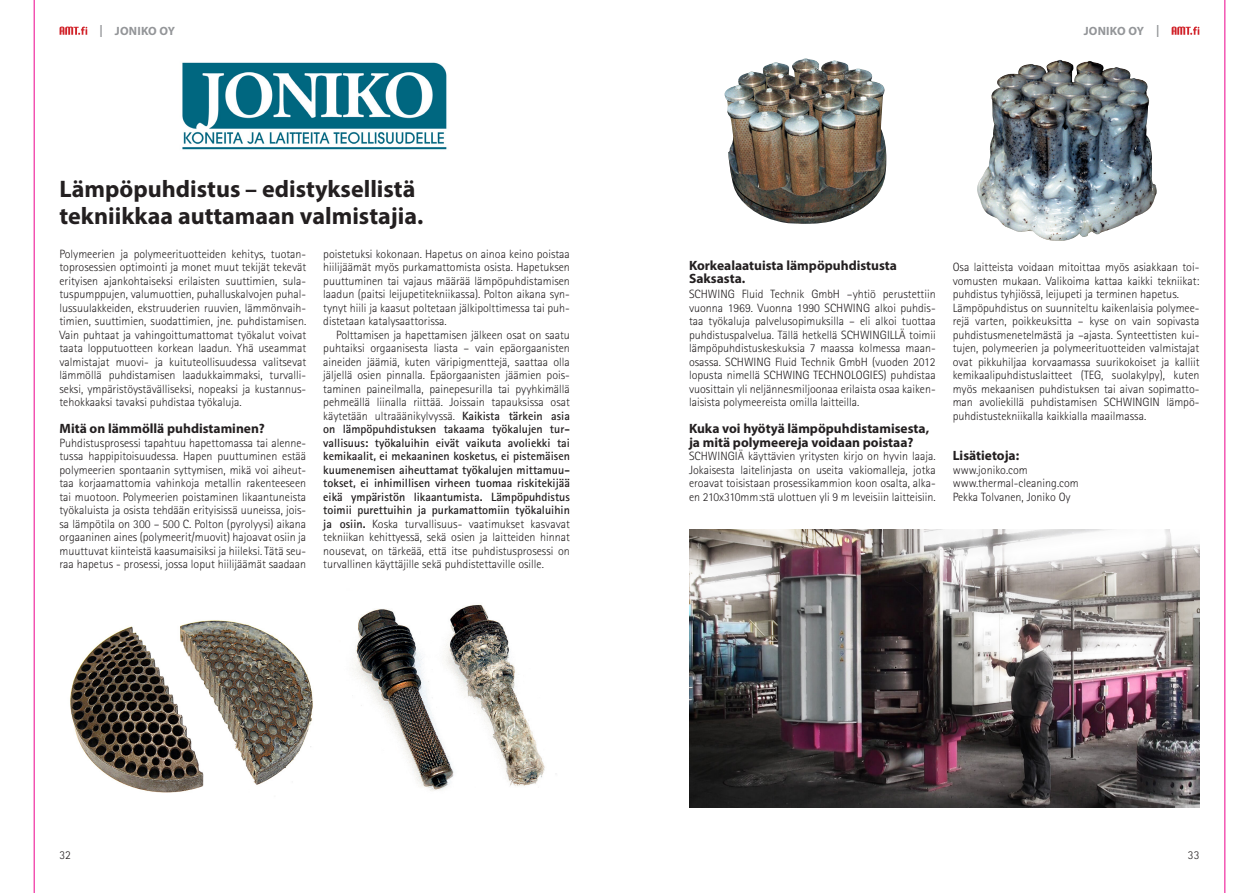
<style>
.page{position:relative;width:1259px;height:893px;background:#fff}
.page>*{position:absolute;margin:0;border:0;box-sizing:border-box;transform-origin:0 0}
.ALKUSIVUT_Pääotsikko{font:700 24px/27px "Myriad Pro";color:#231f20}
.ALKUSIVUT_Väliotsikk{font:700 13.5px/13.5px "Myriad Pro";color:#231f20}
.ALKUSIVUT_Leipis{font:300 12px/13.5px "Rotis Sans Serif";color:#231f20;text-align:justify}
.ALKUSIVUT_Leipis_1{font:300 12px/13.5px "Rotis Sans Serif";color:#231f20;text-align:justify}
._000_MASTER_Elävä_pä{font:700 12px "Myriad Pro";letter-spacing:.02em;color:#939598}
.s1{font-weight:700}
</style>
<div class="page">
<img style="left:182px;top:62px;width:265px;height:88px">
<img style="left:689px;top:529px;width:510px;height:279px">
<img style="left:70px;top:620px;width:243px;height:173px">
<img style="left:352px;top:604px;width:193px;height:187px">
<img style="left:724px;top:58px;width:163px;height:166px">
<img style="left:977px;top:60px;width:179px;height:181px">
<svg style="left:1171px;top:27px;width:28px;height:8px"></svg>
<svg style="left:60px;top:27px;width:27px;height:8px"></svg>
<hr style="left:1224px;top:0;width:1px;height:893px;background:#ed028c">
<hr style="left:34px;top:0;width:1px;height:893px;background:#ed028c">
<p class="_000_MASTER_Elävä_pä" style="left:99px;top:23px;width:77px">| JONIKO OY</p>
<p class="_000_MASTER_Elävä_pä" style="left:1083px;top:23px;width:77px">JONIKO OY |</p>
<p class="ALKUSIVUT_Pääotsikko" style="left:60px;top:174px;width:365px">Lämpöpuhdistus – edistyksellistä tekniikkaa auttamaan valmistajia.</p>
<p class="ALKUSIVUT_Leipis" style="left:60px;top:247px;width:248px">Polymeerien ja polymeerituotteiden kehitys, tuotan&shy;toprosessien optimointi ja monet muut tekijät tekevät erityisen ajankohtaiseksi erilaisten suuttimien, sula&shy;tuspumppujen, valumuottien, puhalluskalvojen puhal&shy;lussuulakkeiden, ekstruuderien ruuvien, lämmönvaih&shy;timien, suuttimien, suodattimien, jne. puhdistamisen.<br>Vain puhtaat ja vahingoittumattomat työkalut voivat taata lopputuotteen korkean laadun. Yhä useammat valmistajat muovi- ja kuituteollisuudessa valitsevat lämmöllä puhdistamisen laadukkaimmaksi, turvalli&shy;seksi, ympäristöystävälliseksi, nopeaksi ja kustannus&shy;tehokkaaksi tavaksi puhdistaa työkaluja.</p>
<p class="ALKUSIVUT_Väliotsikk" style="left:60px;top:422px;width:207px">Mitä on lämmöllä puhdistaminen?</p>
<p class="ALKUSIVUT_Leipis" style="left:60px;top:436px;width:248px">Puhdistusprosessi tapahtuu hapettomassa tai alenne&shy;tussa happipitoisuudessa. Hapen puuttuminen estää polymeerien spontaanin syttymisen, mikä voi aiheut&shy;taa korjaamattomia vahinkoja metallin rakenteeseen tai muotoon. Polymeerien poistaminen likaantuneista työkaluista ja osista tehdään erityisissä uuneissa, jois&shy;sa lämpötila on 300 – 500 C. Polton (pyrolyysi) aikana orgaaninen aines (polymeerit/muovit) hajoavat osiin ja muuttuvat kiinteistä kaasumaisiksi ja hiileksi. Tätä seu&shy;raa hapetus - prosessi, jossa loput hiilijäämät saadaan</p>
<p class="ALKUSIVUT_Leipis" style="left:323px;top:247px;width:248px">poistetuksi kokonaan. Hapetus on ainoa keino poistaa hiilijäämät myös purkamattomista osista. Hapetuksen puuttuminen tai vajaus määrää lämpöpuhdistamisen laadun (paitsi leijupetitekniikassa). Polton aikana syn&shy;tynyt hiili ja kaasut poltetaan jälkipolttimessa tai puh&shy;distetaan katalysaattorissa.</p>
<p class="ALKUSIVUT_Leipis_1" style="left:323px;top:328px;width:248px;text-indent:13px">Polttamisen ja hapettamisen jälkeen osat on saatu puhtaiksi orgaanisesta liasta – vain epäorgaanisten aineiden jäämiä, kuten väripigmenttejä, saattaa olla jäljellä osien pinnalla. Epäorgaanisten jäämien pois&shy;taminen paineilmalla, painepesurilla tai pyyhkimällä pehmeällä liinalla riittää. Joissain tapauksissa osat käytetään ultraäänikylvyssä. <span class="s1">Kaikista tärkein asia on lämpöpuhdistuksen takaama työkalujen tur&shy;vallisuus: työkaluihin eivät vaikuta avoliekki tai kemikaalit, ei mekaaninen kosketus, ei pistemäisen kuumenemisen aiheuttamat työkalujen mittamuu&shy;tokset, ei inhimillisen virheen tuomaa riskitekijää eikä ympäristön likaantumista. Lämpöpuhdistus toimii purettuihin ja purkamattomiin työkaluihin ja osiin.</span> Koska turvallisuus- vaatimukset kasvavat tekniikan kehittyessä, sekä osien ja laitteiden hinnat nousevat, on tärkeää, että itse puhdistusprosessi on turvallinen käyttäjille sekä puhdistettaville osille.</p>
<p class="ALKUSIVUT_Väliotsikk" style="left:689px;top:258px;width:209px">Korkealaatuista lämpöpuhdistusta<br>Saksasta.</p>
<p class="ALKUSIVUT_Leipis" style="left:689px;top:287px;width:248px">SCHWING Fluid Technik GmbH –yhtiö perustettiin vuonna 1969. Vuonna 1990 SCHWING alkoi puhdis&shy;taa työkaluja palvelusopimuksilla – eli alkoi tuottaa puhdistuspalvelua. Tällä hetkellä SCHWINGILLÄ toimii lämpöpuhdistuskeskuksia 7 maassa kolmessa maan&shy;osassa. SCHWING Fluid Technik GmbH (vuoden 2012 lopusta nimellä SCHWING TECHNOLOGIES) puhdistaa vuosittain yli neljännesmiljoonaa erilaista osaa kaiken&shy;laisista polymeereista omilla laitteilla.</p>
<p class="ALKUSIVUT_Väliotsikk" style="left:689px;top:422px;width:242px">Kuka voi hyötyä lämpöpuhdistamisesta, ja mitä polymeereja voidaan poistaa?</p>
<p class="ALKUSIVUT_Leipis" style="left:689px;top:449px;width:248px">SCHWINGIÄ käyttävien yritysten kirjo on hyvin laaja.<br>Jokaisesta laitelinjasta on useita vakiomalleja, jotka eroavat toisistaan prosessikammion koon osalta, alka&shy;en 210x310mm:stä ulottuen yli 9 m leveisiin laitteisiin.</p>
<p class="ALKUSIVUT_Leipis" style="left:952px;top:260px;width:248px">Osa laitteista voidaan mitoittaa myös asiakkaan toi&shy;vomusten mukaan. Valikoima kattaa kaikki tekniikat: puhdistus tyhjiössä, leijupeti ja terminen hapetus.</p>
<p class="ALKUSIVUT_Leipis" style="left:952px;top:301px;width:248px">Lämpöpuhdistus on suunniteltu kaikenlaisia polymee&shy;rejä varten, poikkeuksitta – kyse on vain sopivasta puhdistusmenetelmästä ja –ajasta. Synteettisten kui&shy;tujen, polymeerien ja polymeerituotteiden valmistajat ovat pikkuhiljaa korvaamassa suurikokoiset ja kalliit kemikaalipuhdistuslaitteet (TEG, suolakylpy), kuten myös mekaanisen puhdistuksen tai aivan sopimatto&shy;man avoliekillä puhdistamisen SCHWINGIN lämpö&shy;puhdistustekniikalla kaikkialla maailmassa.</p>
<p class="ALKUSIVUT_Väliotsikk" style="left:952px;top:449px;width:68px">Lisätietoja:</p>
<p class="ALKUSIVUT_Leipis" style="left:952px;top:463px;width:77px">www.joniko.com</p>
<p class="ALKUSIVUT_Leipis" style="left:952px;top:476px;width:127px">www.thermal-cleaning.com</p>
<p class="ALKUSIVUT_Leipis" style="left:952px;top:490px;width:119px">Pekka Tolvanen, Joniko Oy</p>
<p class="ALKUSIVUT_Leipis_1" style="left:60px;top:849px;width:13px">32</p>
<p class="ALKUSIVUT_Leipis_1" style="left:1188px;top:848px;width:13px">33</p>
</div>
